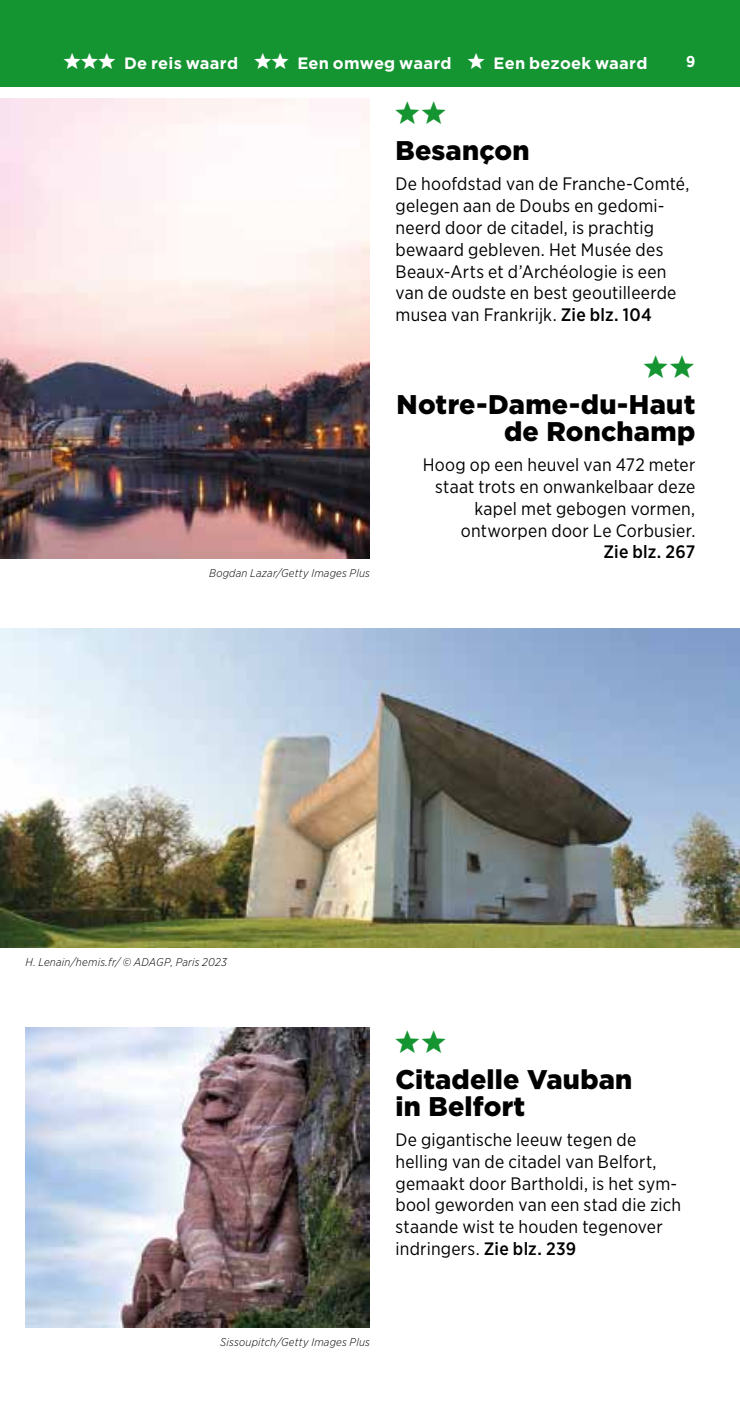
<style>
.page{position:relative;width:740px;height:1404px;background:#fff}
.page>*{position:absolute;margin:0;border:0;box-sizing:border-box;transform-origin:0 0}
.t1{font:38.25px "Michelin";color:#159432}
.t2{font:900 27px/27px "Gotham";letter-spacing:.01em;color:#000;text-align:right}
.t3{font:18px/21.8px "Gotham Narrow";letter-spacing:.015em;color:#000}
.t4{font:500 18px "Gotham Narrow";letter-spacing:.01em;color:#000}
.t5{font:700 16.43px "Gotham";letter-spacing:.015em;color:#fff}
.t6{font:700 15.75px "Gotham Narrow";color:#fff}
.t7{font:italic 300 11.25px "Gotham Narrow";letter-spacing:.02em;color:#000}
.s1{font-family:"Michelin";font-weight:400;font-size:27px}
.s2{font-weight:500}
</style>
<div class="page">
<img style="left:0;top:99px;width:370px;height:459px">
<img style="left:25px;top:1027px;width:345px;height:300px">
<img style="left:0;top:628px;width:740px;height:319px">
<div style="left:0;top:0;width:740px;height:86px;background:#159432"></div>
<p class="t5" style="left:133px;top:50px;width:176px"><span class="s1">aaa</span> Vaut le voyag</p>
<p class="t5" style="left:335px;top:50px;width:164px"><span class="s1">aa</span> Vaut le détour</p>
<p class="t5" style="left:514px;top:50px;width:135px"><span class="s1">a</span> Vaut la visite</p>
<p class="t6" style="left:686px;top:51px;width:11px">9</p>
<p class="t5" style="left:64px;top:52px;width:176px"><span class="s1">aaa</span> De reis waard</p>
<p class="t5" style="left:254px;top:52px;width:187px"><span class="s1">aa</span> Een omweg waar</p>
<p class="t5" style="left:468px;top:52px;width:181px"><span class="s1">a</span> Een bezoek waard</p>
<h1 class="t1" style="left:395px;top:88px;width:53px">aa</h1>
<h2 class="t2" style="left:395px;top:137px;width:135px">Besançon</h2>
<p class="t3" style="left:395px;top:173px;width:295px">De hoofdstad van de Franche-Comté, gelegen aan de Doubs en gedomi&shy;neerd door de citadel, is prachtig bewaard gebleven. Het Musée des Beaux-Arts et d’Archéologie is een van de oudste en best geoutilleerde musea van Frankrijk. <span class="s2">Zie blz. 104</span></p>
<p class="t7" style="left:209px;top:566px;width:162px">Bogdan Lazar/Getty Images Plus</p>
<h1 class="t1" style="left:644px;top:341px;width:53px">aa</h1>
<h2 class="t2" style="left:397px;top:391px;width:300px">Notre-Dame-du-Haut de Ronchamp</h2>
<p class="t3" style="left:423px;top:453px;width:274px;text-align:right">Hoog op een heuvel van 472 meter staat trots en onwankelbaar deze kapel met gebogen vormen, ontworpen door Le Corbusier.</p>
<p class="t4" style="left:603px;top:540px;width:93px">Zie blz. 267</p>
<p class="t7" style="left:26px;top:955px;width:203px">H. Lenain/hemis.fr/ © ADAGP, Paris 2023</p>
<h1 class="t1" style="left:395px;top:1016px;width:53px">aa</h1>
<h2 class="t2" style="left:395px;top:1065px;width:238px;text-align:left">Citadelle Vauban in Belfort</h2>
<p class="t3" style="left:395px;top:1128px;width:287px">De gigantische leeuw tegen de helling van de citadel van Belfort, gemaakt door Bartholdi, is het sym&shy;bool geworden van een stad die zich staande wist te houden tegenover indringers. <span class="s2">Zie blz. 239</span></p>
<p class="t7" style="left:220px;top:1334px;width:151px">Sissoupitch/Getty Images Plus</p>
</div>
